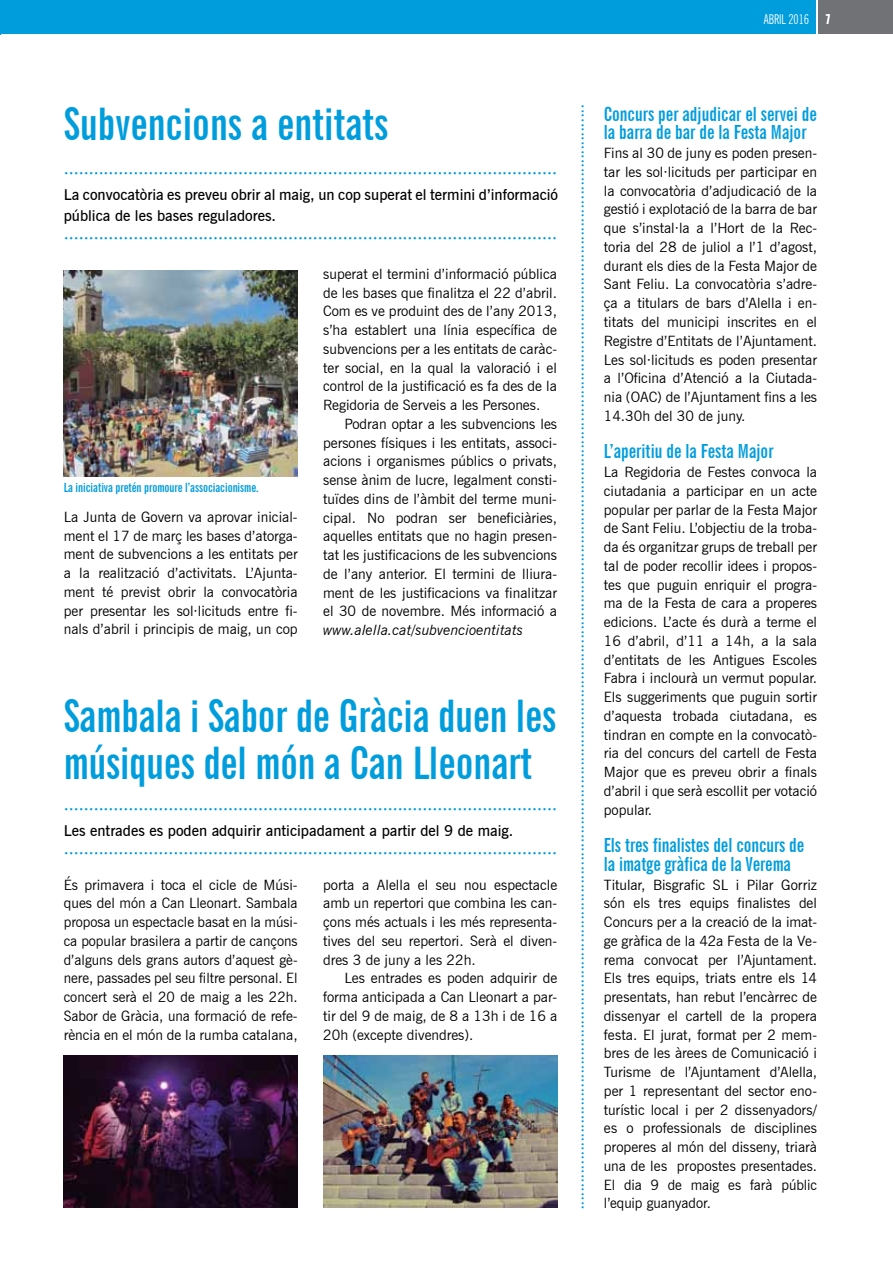
<style>
.page{position:relative;width:893px;height:1263px;background:#fff}
.page>*{position:absolute;margin:0;border:0;box-sizing:border-box;transform-origin:0 0}
.t1{font:700 extra-condensed 45px/46.5px "News Gothic BT";letter-spacing:-.005em;color:#009ddd}
.t2{font:700 extra-condensed 19.5px/18.8px "News Gothic BT";color:#009ddd}
.t3{font:600 16.5px "News Gothic BT";color:#009ddd}
.t4{font:600 15px "News Gothic BT";color:#009ddd}
.t5{font:600 15px/21px "News Gothic BT";color:#000}
.t6{font:14.25px/18.8px "News Gothic BT";color:#000;text-align:justify}
.t7{font:italic 14.25px "News Gothic BT";color:#000}
.t8{font:extra-condensed 13.5px "News Gothic BT";color:#fff}
.t9{font:700 extra-condensed 12.75px "News Gothic BT";letter-spacing:-.005em;color:#009ddd}
.s1{font-weight:700}
</style>
<div class="page">
<div style="left:818px;top:0;width:75px;height:34px;background:#717275"></div>
<div style="left:0;top:0;width:816px;height:34px;background:#009ddd"></div>
<img style="left:323px;top:1055px;width:234px;height:153px">
<img style="left:64px;top:1055px;width:234px;height:153px">
<img style="left:64px;top:271px;width:234px;height:205px">
<p class="t8" style="left:771px;top:11px;width:61px">bre 2015 <span class="s1">7</span></p>
<p class="t8" style="left:751px;top:11px;width:36px">OCTUABRIL</p>
<p class="t8" style="left:804px;top:11px;width:7px">6</p>
<h1 class="t1" style="left:64px;top:101px;width:326px">Subvencions a entitats</h1>
<p class="t3" style="left:64px;top:163px;width:495px">···································································································</p>
<p class="t5" style="left:64px;top:184px;width:496px">La convocatòria es preveu obrir al maig, un cop superat el termini d’informació pública de les bases reguladores.</p>
<p class="t3" style="left:64px;top:228px;width:495px">···································································································</p>
<p class="t9" style="left:64px;top:479px;width:196px">La iniciativa pretén promoure l’associacionisme.</p>
<p class="t6" style="left:64px;top:507px;width:235px">La Junta de Govern va aprovar inicial&shy;ment el 17 de març les bases d’atorga&shy;ment de subvencions a les entitats per a la realització d’activitats. L’Ajunta&shy;ment té previst obrir la convocatòria per presentar les sol·licituds entre fi&shy;nals d’abril i principis de maig, un cop</p>
<p class="t6" style="left:323px;top:264px;width:235px">superat el termini d’informació pública de les bases que finalitza el 22 d’abril.<br>Com es ve produint des de l’any 2013, s’ha establert una línia específica de subvencions per a les entitats de caràc&shy;ter social, en la qual la valoració i el control de la justificació es fa des de la Regidoria de Serveis a les Persones.</p>
<p class="t6" style="left:323px;top:414px;width:235px;text-indent:21px">Podran optar a les subvencions les persones físiques i les entitats, associ&shy;acions i organismes públics o privats, sense ànim de lucre, legalment consti&shy;tuïdes dins de l’àmbit del terme muni&shy;cipal. No podran ser beneficiàries, aquelles entitats que no hagin presen&shy;tat les justificacions de les subvencions de l’any anterior. El termini de lliura&shy;ment de les justificacions va finalitzar el 30 de novembre. Més informació a</p>
<p class="t7" style="left:323px;top:621px;width:201px">www.alella.cat/subvencioentitats</p>
<h1 class="t1" style="left:64px;top:693px;width:494px">Sambala i Sabor de Gràcia duen les músiques del món a Can Lleonart</h1>
<p class="t3" style="left:64px;top:799px;width:495px">···································································································</p>
<p class="t5" style="left:64px;top:820px;width:451px">Les entrades es poden adquirir anticipadament a partir del 9 de maig.</p>
<p class="t3" style="left:64px;top:843px;width:495px">···································································································</p>
<p class="t6" style="left:64px;top:875px;width:235px">És primavera i toca el cicle de Músi&shy;ques del món a Can Lleonart. Sambala proposa un espectacle basat en la músi&shy;ca popular brasilera a partir de cançons d’alguns dels grans autors d’aquest gè&shy;nere, passades pel seu filtre personal. El concert serà el 20 de maig a les 22h.<br>Sabor de Gràcia, una formació de refe&shy;rència en el món de la rumba catalana,</p>
<p class="t6" style="left:323px;top:875px;width:236px">porta a Alella el seu nou espectacle amb un repertori que combina les can&shy;çons més actuals i les més representa&shy;tives del seu repertori. Serà el diven&shy;dres 3 de juny a les 22h.</p>
<p class="t6" style="left:323px;top:969px;width:236px;text-indent:21px">Les entrades es poden adquirir de forma anticipada a Can Lleonart a par&shy;tir del 9 de maig, de 8 a 13h i de 16 a 20h (excepte divendres).</p>
<p class="t4" style="left:592px;top:104px;width:1107px;rotate:90deg">····················································································································································································································································</p>
<h2 class="t2" style="left:604px;top:104px;width:215px">Concurs per adjudicar el servei de la barra de bar de la Festa Major</h2>
<p class="t6" style="left:604px;top:144px;width:215px">Fins al 30 de juny es poden presen&shy;tar les sol·licituds per participar en la convocatòria d’adjudicació de la gestió i explotació de la barra de bar que s’instal·la a l’Hort de la Rec&shy;toria del 28 de juliol a l’1 d’agost, durant els dies de la Festa Major de Sant Feliu. La convocatòria s’adre&shy;ça a titulars de bars d’Alella i en&shy;titats del municipi inscrites en el Registre d’Entitats de l’Ajuntament.<br>Les sol·licituds es poden presentar a l’Oficina d’Atenció a la Ciutada&shy;nia (OAC) de l’Ajuntament fins a les 14.30h del 30 de juny.</p>
<h2 class="t2" style="left:604px;top:442px;width:171px">L’aperitiu de la Festa Major</h2>
<p class="t6" style="left:604px;top:462px;width:215px">La Regidoria de Festes convoca la ciutadania a participar en un acte popular per parlar de la Festa Major de Sant Feliu. L’objectiu de la troba&shy;da és organitzar grups de treball per tal de poder recollir idees i propos&shy;tes que puguin enriquir el progra&shy;ma de la Festa de cara a properes edicions. L’acte és durà a terme el 16 d’abril, d’11 a 14h, a la sala d’entitats de les Antigues Escoles Fabra i inclourà un vermut popular.<br>Els suggeriments que puguin sortir d’aquesta trobada ciutadana, es tindran en compte en la convocatò&shy;ria del concurs del cartell de Festa Major que es preveu obrir a finals d’abril i que serà escollit per votació popular.</p>
<h2 class="t2" style="left:604px;top:835px;width:202px">Els tres finalistes del concurs de la imatge gràfica de la Verema</h2>
<p class="t6" style="left:604px;top:875px;width:215px">Titular, Bisgrafic SL i Pilar Gorriz són els tres equips finalistes del Concurs per a la creació de la imat&shy;ge gràfica de la 42a Festa de la Ve&shy;rema convocat per l’Ajuntament.<br>Els tres equips, triats entre els 14 presentats, han rebut l’encàrrec de dissenyar el cartell de la propera festa. El jurat, format per 2 mem&shy;bres de les àrees de Comunicació i Turisme de l’Ajuntament d’Alella, per 1 representant del sector eno&shy;turístic local i per 2 dissenyadors/ es o professionals de disciplines properes al món del disseny, triarà una de les propostes presentades.<br>El dia 9 de maig es farà públic l’equip guanyador.</p>
</div>
